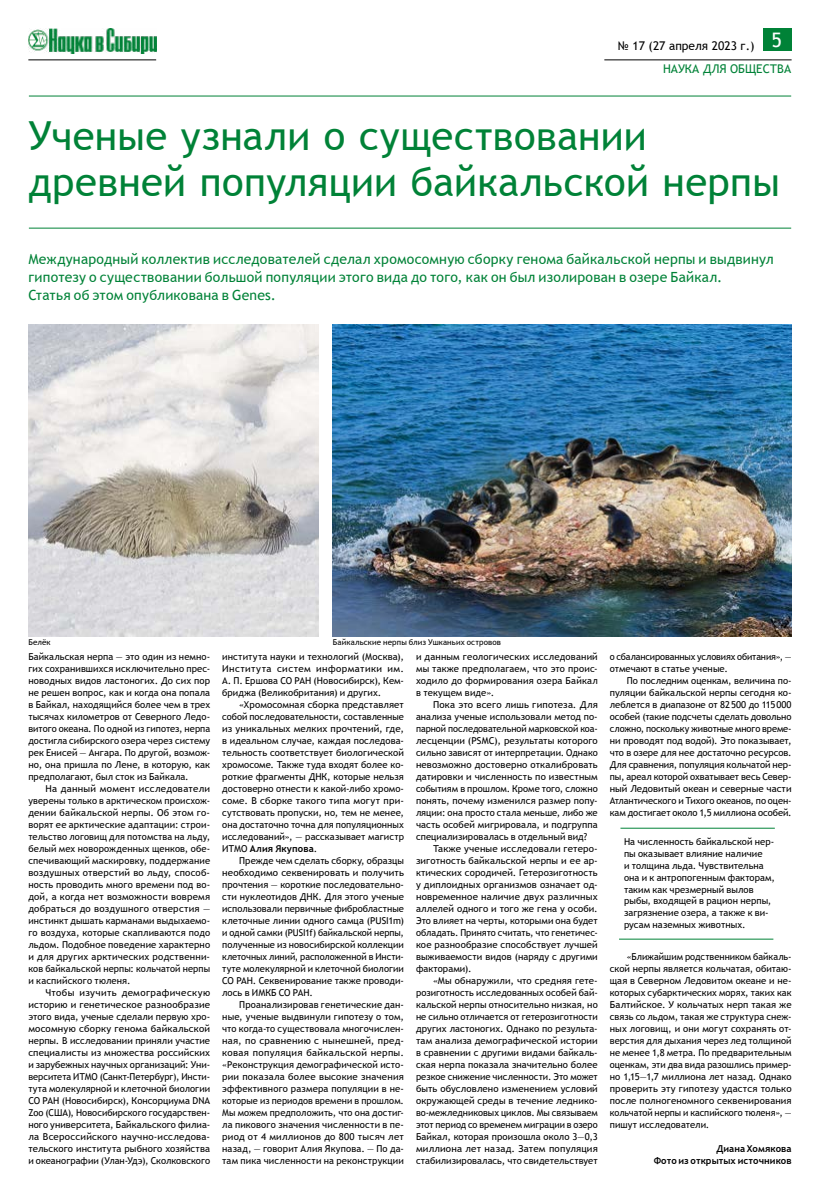
<style>
.page{position:relative;width:820px;height:1191px;background:#fff}
.page>*{position:absolute;margin:0;border:0;box-sizing:border-box;transform-origin:0 0}
.t1{font:40px/46px "Trebuchet MS";letter-spacing:.01em;color:#008237}
.t2{font:14px/18px "Trebuchet MS";letter-spacing:.015em;color:#008237}
.t3{font:12px/22.3px "Trebuchet MS";color:#000}
.t4{font:9.5px/12px "Trebuchet MS";letter-spacing:.005em;color:#000;text-align:justify}
.t5{font:700 9.5px/12px "Trebuchet MS";letter-spacing:.01em;color:#000;text-align:right}
.t6{font:8px "Trebuchet MS";letter-spacing:.015em;color:#000}
.s1{color:#008237}
.s2{font-weight:700}
</style>
<div class="page">
<div style="left:762px;top:28px;width:29px;height:23px;background:#008237"></div>
<hr style="left:604px;top:60px;width:187px;height:1px;background:#000">
<img style="left:28px;top:28px;width:128px;height:25px">
<hr style="left:28px;top:60px;width:128px;height:1px;background:#000">
<hr style="left:29px;top:95px;width:761px;height:1px;background:#008237">
<hr style="left:29px;top:228px;width:761px;height:1px;background:#008237">
<hr style="left:620px;top:827px;width:154px;height:1px;background:#008237">
<hr style="left:618px;top:938px;width:155px;height:1px;background:#008237">
<img style="left:28px;top:324px;width:290px;height:312px">
<img style="left:333px;top:324px;width:458px;height:312px">
<p class="t3" style="left:662px;top:35px;width:130px;text-indent:-45px">№ 17 (27 апреля 2023 г.) <sup>5<br></sup><span class="s1">НАУКА ДЛЯ ОБЩЕСТВА</span></p>
<h1 class="t1" style="left:28px;top:112px;width:752px">Ученые узнали о существовании древней популяции байкальской нерпы</h1>
<p class="t2" style="left:28px;top:250px;width:746px">Международный коллектив исследователей сделал хромосомную сборку генома байкальской нерпы и выдвинул гипотезу о существовании большой популяции этого вида до того, как он был изолирован в озере Байкал.<br>Статья об этом опубликована в Genes.</p>
<p class="t6" style="left:28px;top:637px;width:24px">Белёк</p>
<p class="t6" style="left:333px;top:637px;width:169px">Байкальские нерпы близ Ушканьих островов</p>
<p class="t4" style="left:28px;top:651px;width:183px">Байкальская нерпа — это один из немно&shy;гих сохранившихся исключительно прес&shy;новодных видов ластоногих. До сих пор не решен вопрос, как и когда она попала в Байкал, находящийся более чем в трех тысячах километров от Северного Ледо&shy;витого океана. По одной из гипотез, нерпа достигла сибирского озера через систему рек Енисей — Ангара. По другой, возмож&shy;но, она пришла по Лене, в которую, как предполагают, был сток из Байкала.</p>
<p class="t4" style="left:28px;top:783px;width:183px;text-indent:17px">На данный момент исследователи уверены только в арктическом происхож&shy;дении байкальской нерпы. Об этом го&shy;ворят ее арктические адаптации: строи&shy;тельство логовищ для потомства на льду, белый мех новорожденных щенков, обе&shy;спечивающий маскировку, поддержание воздушных отверстий во льду, способ&shy;ность проводить много времени под во&shy;дой, а когда нет возможности вовремя добраться до воздушного отверстия — инстинкт дышать карманами выдыхаемо&shy;го воздуха, которые скапливаются подо льдом. Подобное поведение характерно и для других арктических родственни&shy;ков байкальской нерпы: кольчатой нерпы и каспийского тюленя.</p>
<p class="t4" style="left:28px;top:987px;width:183px;text-indent:17px">Чтобы изучить демографическую историю и генетическое разнообразие этого вида, ученые сделали первую хро&shy;мосомную сборку генома байкальской нерпы. В исследовании приняли участие специалисты из множества российских и зарубежных научных организаций: Уни&shy;верситета ИТМО (Санкт-Петербург), Инсти&shy;тута молекулярной и клеточной биологии СО РАН (Новосибирск), Консорциума DNA Zoo (США), Новосибирского государствен&shy;ного университета, Байкальского филиа&shy;ла Всероссийского научно-исследова&shy;тельского института рыбного хозяйства и океанографии (Улан-Удэ), Сколковского</p>
<p class="t4" style="left:222px;top:651px;width:183px">института науки и технологий (Москва), Института систем информатики им.<br>А. П. Ершова СО РАН (Новосибирск), Кем&shy;бриджа (Великобритания) и других.</p>
<p class="t4" style="left:222px;top:699px;width:183px;text-indent:17px">«Хромосомная сборка представляет собой последовательности, составленные из уникальных мелких прочтений, где, в идеальном случае, каждая последова&shy;тельность соответствует биологической хромосоме. Также туда входят более ко&shy;роткие фрагменты ДНК, которые нельзя достоверно отнести к какой-либо хромо&shy;соме. В сборке такого типа могут при&shy;сутствовать пропуски, но, тем не менее, она достаточно точна для популяционных исследований», — рассказывает магистр ИТМО <span class="s2">Алия Якупова</span>.</p>
<p class="t4" style="left:222px;top:855px;width:183px;text-indent:17px">Прежде чем сделать сборку, образцы необходимо секвенировать и получить прочтения — короткие последовательно&shy;сти нуклеотидов ДНК. Для этого ученые использовали первичные фибробластные клеточные линии одного самца (PUSI1m) и одной самки (PUSI1f) байкальской нерпы, полученные из новосибирской коллекции клеточных линий, расположенной в Инсти&shy;туте молекулярной и клеточной биологии СО РАН. Секвенирование также проводи&shy;лось в ИМКБ СО РАН.</p>
<p class="t4" style="left:222px;top:999px;width:183px;text-indent:17px">Проанализировав генетические дан&shy;ные, ученые выдвинули гипотезу о том, что когда-то существовала многочислен&shy;ная, по сравнению с нынешней, пред&shy;ковая популяция байкальской нерпы. «Реконструкция демографической исто&shy;рии показала более высокие значения эффективного размера популяции в не&shy;которые из периодов времени в прошлом.<br>Мы можем предположить, что она достиг&shy;ла пикового значения численности в пе&shy;риод от 4 миллионов до 800 тысяч лет назад, — говорит Алия Якупова. — По да&shy;там пика численности на реконструкции</p>
<p class="t4" style="left:416px;top:651px;width:183px">и данным геологических исследований мы также предполагаем, что это проис&shy;ходило до формирования озера Байкал в текущем виде».</p>
<p class="t4" style="left:416px;top:699px;width:183px;text-indent:17px">Пока это всего лишь гипотеза. Для анализа ученые использовали метод по&shy;парной последовательной марковской коа&shy;лесценции (PSMC), результаты которого сильно зависят от интерпретации. Однако невозможно достоверно откалибровать датировки и численность по известным событиям в прошлом. Кроме того, сложно понять, почему изменился размер попу&shy;ляции: она просто стала меньше, либо же часть особей мигрировала, и подгруппа специализировалась в отдельный вид?</p>
<p class="t4" style="left:416px;top:843px;width:183px;text-indent:17px">Также ученые исследовали гетеро&shy;зиготность байкальской нерпы и ее ар&shy;ктических сородичей. Гетерозиготность у диплоидных организмов означает од&shy;новременное наличие двух различных аллелей одного и того же гена у особи.<br>Это влияет на черты, которыми она будет обладать. Принято считать, что генетичес&shy;кое разнообразие способствует лучшей выживаемости видов (наряду с другими факторами).</p>
<p class="t4" style="left:416px;top:975px;width:183px;text-indent:17px">«Мы обнаружили, что средняя гете&shy;розиготность исследованных особей бай&shy;кальской нерпы относительно низкая, но не сильно отличается от гетерозиготности других ластоногих. Однако по результа&shy;там анализа демографической истории в сравнении с другими видами байкаль&shy;ская нерпа показала значительно более резкое снижение численности. Это может быть обусловлено изменением условий окружающей среды в течение леднико&shy;во-межледниковых циклов. Мы связываем этот период со временем миграции в озеро Байкал, которая произошла около 3—0,3 миллиона лет назад. Затем популяция стабилизировалась, что свидетельствует</p>
<p class="t4" style="left:609px;top:651px;width:183px">о сбалансированных условиях обитания», — отмечают в статье ученые.</p>
<p class="t4" style="left:609px;top:675px;width:183px;text-indent:17px">По последним оценкам, величина по&shy;пуляции байкальской нерпы сегодня ко&shy;леблется в диапазоне от 82500 до 115000 особей (такие подсчеты сделать довольно сложно, поскольку животные много време&shy;ни проводят под водой). Это показывает, что в озере для нее достаточно ресурсов.<br>Для сравнения, популяция кольчатой нер&shy;пы, ареал которой охватывает весь Север&shy;ный Ледовитый океан и северные части Атлантического и Тихого океанов, по оцен&shy;кам достигает около 1,5 миллиона особей.</p>
<p class="t4" style="left:623px;top:836px;width:152px;text-align:left">На численность байкальской нер&shy;пы оказывает влияние наличие<br>и толщина льда. Чувствительна она и к антропогенным факторам, таким как чрезмерный вылов рыбы, входящей в рацион нерпы, загрязнение озера, а также к ви&shy;русам наземных животных.</p>
<p class="t4" style="left:609px;top:951px;width:183px;text-indent:17px">«Ближайшим родственником байкаль&shy;ской нерпы является кольчатая, обитаю&shy;щая в Северном Ледовитом океане и не&shy;которых субарктических морях, таких как Балтийское. У кольчатых нерп такая же связь со льдом, такая же структура снеж&shy;ных логовищ, и они могут сохранять от&shy;верстия для дыхания через лед толщиной не менее 1,8 метра. По предварительным оценкам, эти два вида разошлись пример&shy;но 1,15—1,7 миллиона лет назад. Однако проверить эту гипотезу удастся только после полногеномного секвенирования кольчатой нерпы и каспийского тюленя», — пишут исследователи.</p>
<p class="t5" style="left:653px;top:1143px;width:139px">Диана Хомякова<br>Фото из открытых источников</p>
</div>
